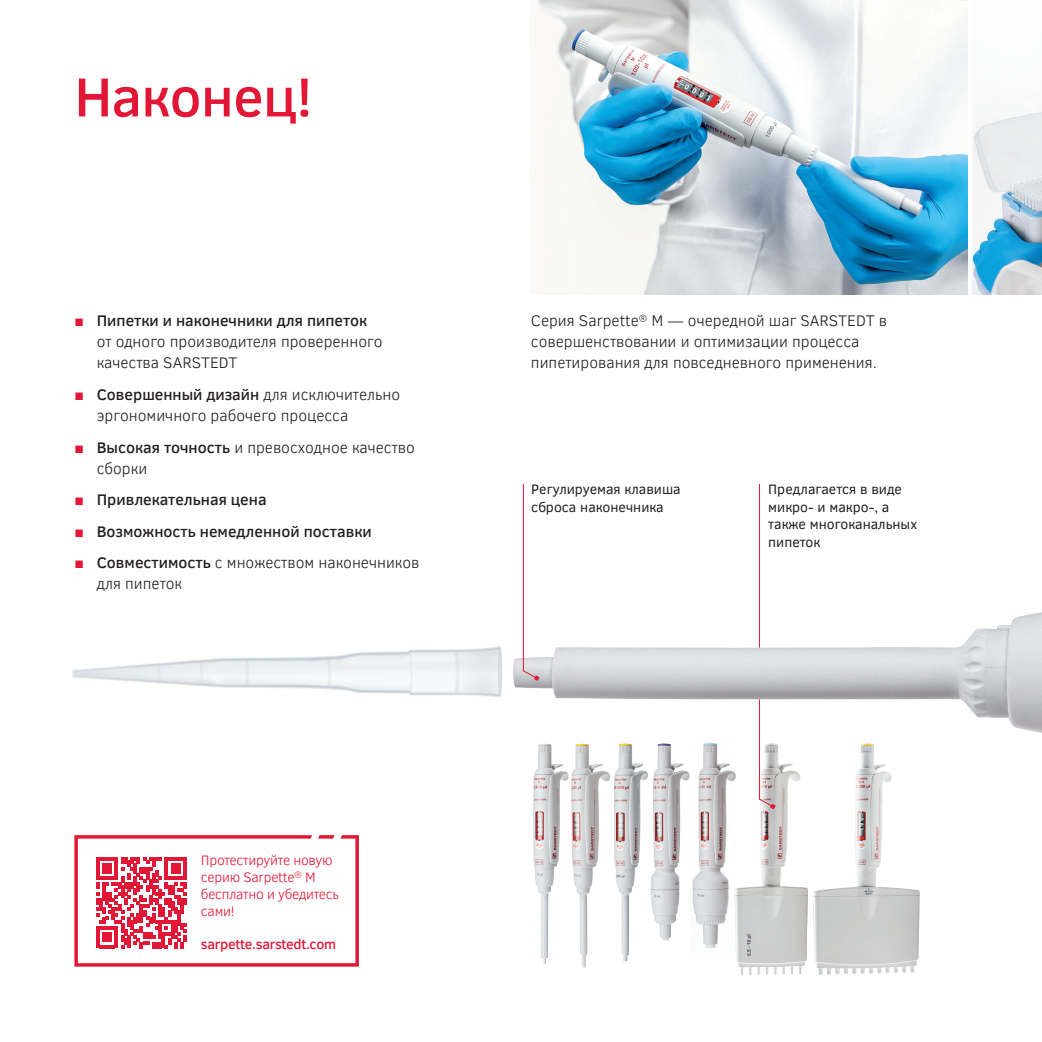
<style>
.page{position:relative;width:1042px;height:1042px;background:#fff}
.page>*{position:absolute;margin:0;border:0;box-sizing:border-box;transform-origin:0 0}
.t1{font:500 56px "Clear Sans";letter-spacing:-.01em;color:#e21736}
.t2{font:300 15.75px/21px "Clear Sans";color:#231f20}
.t3{font:500 15.75px "Clear Sans";color:#231f20}
.t4{font:14px/17.5px "Clear Sans";color:#231f20}
.t5{font:300 14px/16.8px "Clear Sans";letter-spacing:-.02em;color:#e21736}
.t6{font:500 14px "Clear Sans";letter-spacing:-.02em;color:#e21736}
.s1{font-weight:400;color:#e21736}
.s2{font-weight:500}
</style>
<div class="page">
<img style="left:614px;top:829px;width:27px;height:132px">
<img style="left:533px;top:829px;width:27px;height:135px">
<img style="left:571px;top:829px;width:28px;height:138px">
<img style="left:692px;top:829px;width:37px;height:119px">
<img style="left:735px;top:829px;width:73px;height:146px">
<img style="left:813px;top:829px;width:48px;height:146px">
<img style="left:651px;top:829px;width:30px;height:111px">
<svg style="left:759px;top:484px;width:1px;height:63px"></svg>
<img style="left:72px;top:547px;width:970px;height:282px">
<svg style="left:523px;top:484px;width:16px;height:197px"></svg>
<img style="left:537px;top:0;width:430px;height:295px">
<img style="left:972px;top:112px;width:70px;height:183px">
<svg style="left:74px;top:835px;width:285px;height:131px"></svg>
<h1 class="t1" style="left:74px;top:58px;width:239px">Наконец!</h1>
<p class="t2" style="left:97px;top:310px;width:287px;text-indent:-22px"><span class="s1">■</span> <span class="s2">Пипетки и наконечники для пипеток </span>от одного производителя проверенного качества SARSTEDT</p>
<p class="t2" style="left:97px;top:384px;width:305px;text-indent:-22px"><span class="s1">■</span> <span class="s2">Совершенный дизайн</span> для исключительно эргономичного рабочего процесса</p>
<p class="t2" style="left:97px;top:436px;width:320px;text-indent:-22px"><span class="s1">■</span> <span class="s2">Высокая точность</span> и превосходное качество сборки</p>
<p class="t3" style="left:74px;top:488px;width:194px"><span class="s1">■</span> Привлекательная цена</p>
<p class="t3" style="left:74px;top:520px;width:299px"><span class="s1">■</span> Возможность немедленной поставки</p>
<p class="t2" style="left:97px;top:552px;width:324px;text-indent:-22px"><span class="s1">■</span> <span class="s2">Совместимость</span> с множеством наконечников для пипеток</p>
<p class="t5" style="left:201px;top:852px;width:139px">Протестируйте новую серию Sarpette<sup>®</sup> M бесплатно и убедитесь сами!</p>
<p class="t6" style="left:201px;top:934px;width:137px">sarpette.sarstedt.com</p>
<p class="t2" style="left:531px;top:310px;width:358px">Серия Sarpette<sup>®</sup> M — очередной шаг SARSTEDT в совершенствовании и оптимизации процесса пипетирования для повседневного применения.</p>
<p class="t4" style="left:531px;top:480px;width:151px">Регулируемая клавиша сброса наконечника</p>
<p class="t4" style="left:768px;top:480px;width:150px">Предлагается в виде микро- и макро-, а также многоканальных пипеток</p>
</div>
